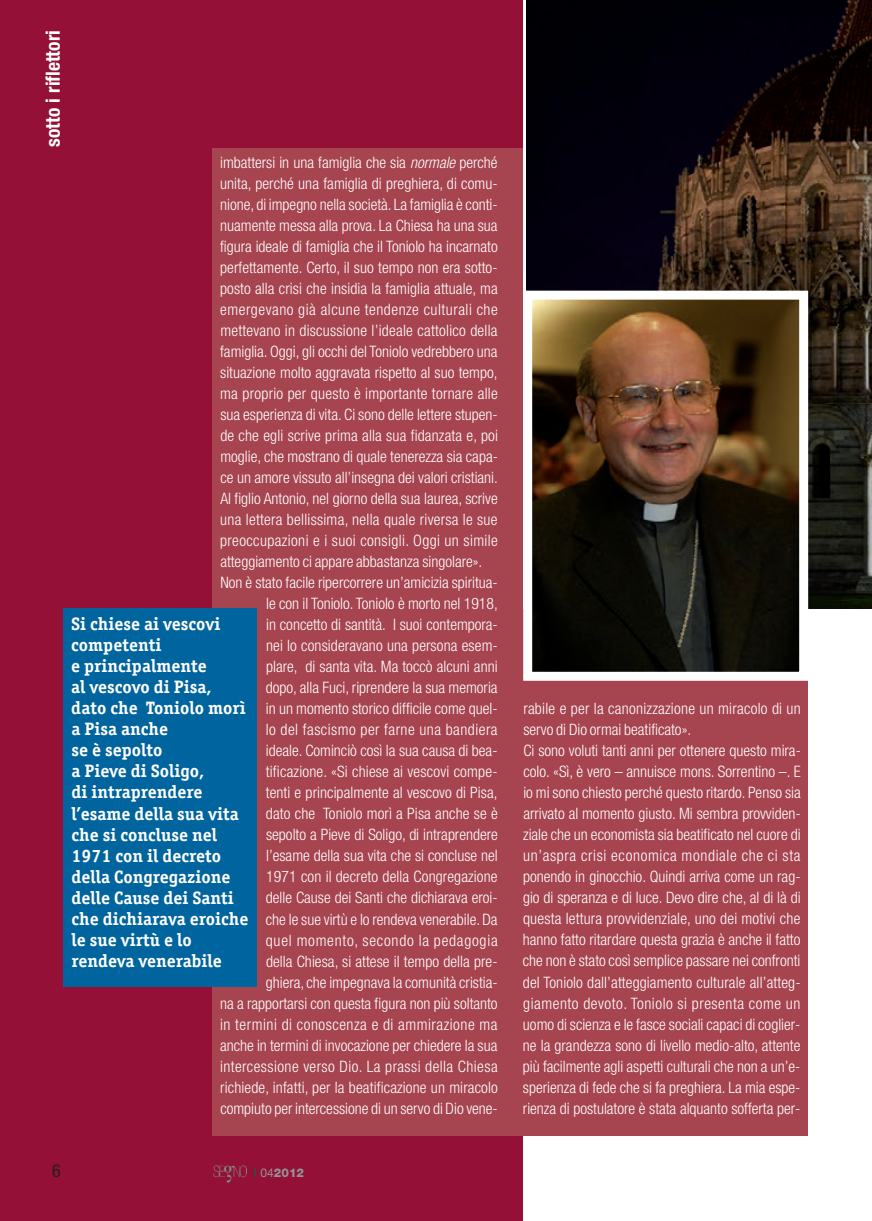
<style>
.page{position:relative;width:872px;height:1221px;background:#fff}
.page>*{position:absolute;margin:0;border:0;box-sizing:border-box;transform-origin:0 0}
.t1{font:700 condensed 19.5px "Helvetica Neue LT Std";color:#fff}
.t2{font:700 18px/21px "Officina Serif Std";color:#fff}
.t3{font:condensed 18px "Helvetica Neue LT Std";color:#231f20}
.t4{font:300 condensed 15.75px/21px "Helvetica Neue LT Std";color:#fff}
.t5{font:300 condensed 15.75px "Helvetica Neue LT Std";letter-spacing:.035em;color:#fff}
.t6{font:300 condensed 15.75px "Helvetica Neue LT Std";letter-spacing:.03em;color:#fff}
.t7{font:300 condensed 15.75px "Helvetica Neue LT Std";letter-spacing:.025em;color:#fff}
.t8{font:300 condensed 15.75px "Helvetica Neue LT Std";letter-spacing:.02em;color:#fff}
.t9{font:300 condensed 15.75px "Helvetica Neue LT Std";letter-spacing:.05em;color:#fff}
.t10{font:800 12px "Helvetica Neue LT Std";color:#939598}
.s1{font-style:italic}
.s2{font-weight:400;color:#006f3a}
.s3{font-weight:400}
</style>
<div class="page">
<div style="left:0;top:0;width:523px;height:1220px;background:#941036"></div>
<img style="left:213px;top:1165px;width:34px;height:17px">
<div style="left:213px;top:149px;width:595px;height:986px;background:#a6444f"></div>
<img style="left:526px;top:0;width:346px;height:608px">
<img style="left:533px;top:300px;width:265px;height:370px">
<div style="left:523px;top:290px;width:285px;height:390px;border:9px solid #fff"></div>
<div style="left:64px;top:608px;width:193px;height:378px;background:#00649e"></div>
<p class="t1" style="left:46px;top:147px;width:118px;rotate:-90deg">sotto i riflettori</p>
<p class="t4" style="left:220px;top:153px;width:279px">imbattersi in una famiglia che sia <span class="s1">normale</span> perché</p>
<p class="t4" style="left:220px;top:174px;width:279px">unita, perché una famiglia di preghiera, di comu-</p>
<p class="t4" style="left:220px;top:195px;width:279px">nione, di impegno nella società. La famiglia è conti-</p>
<p class="t4" style="left:220px;top:216px;width:279px">nuamente messa alla prova. La Chiesa ha una sua</p>
<p class="t4" style="left:220px;top:237px;width:279px">figura ideale di famiglia che il Toniolo ha incarnato</p>
<p class="t4" style="left:220px;top:258px;width:279px">perfettamente. Certo, il suo tempo non era sotto-</p>
<p class="t4" style="left:220px;top:279px;width:279px">posto alla crisi che insidia la famiglia attuale, ma</p>
<p class="t5" style="left:220px;top:304px;width:279px">emergevano già alcune tendenze culturali che</p>
<p class="t4" style="left:220px;top:321px;width:279px">mettevano in discussione l’ideale cattolico della</p>
<p class="t4" style="left:220px;top:342px;width:279px">famiglia. Oggi, gli occhi del Toniolo vedrebbero una</p>
<p class="t4" style="left:220px;top:363px;width:279px">situazione molto aggravata rispetto al suo tempo,</p>
<p class="t8" style="left:220px;top:388px;width:279px">ma proprio per questo è importante tornare alle</p>
<p class="t4" style="left:220px;top:405px;width:279px">sua esperienza di vita. Ci sono delle lettere stupen-</p>
<p class="t4" style="left:220px;top:426px;width:279px">de che egli scrive prima alla sua fidanzata e, poi</p>
<p class="t4" style="left:220px;top:447px;width:279px">moglie, che mostrano di quale tenerezza sia capa-</p>
<p class="t4" style="left:220px;top:468px;width:279px">ce un amore vissuto all’insegna dei valori cristiani.</p>
<p class="t4" style="left:220px;top:489px;width:279px">Al figlio Antonio, nel giorno della sua laurea, scrive</p>
<p class="t4" style="left:220px;top:510px;width:279px">una lettera bellissima, nella quale riversa le sue</p>
<p class="t7" style="left:220px;top:535px;width:279px">preoccupazioni e i suoi consigli. Oggi un simile</p>
<p class="t4" style="left:220px;top:552px;width:263px">atteggiamento ci appare abbastanza singolare».</p>
<p class="t4" style="left:220px;top:573px;width:279px">Non è stato facile ripercorrere un’amicizia spiritua-</p>
<p class="t4" style="left:266px;top:594px;width:233px">le con il Toniolo. Toniolo è morto nel 1918,</p>
<p class="t4" style="left:266px;top:615px;width:233px">in concetto di santità. I suoi contempora-</p>
<p class="t4" style="left:266px;top:636px;width:233px">nei lo consideravano una persona esem-</p>
<p class="t4" style="left:266px;top:657px;width:233px">plare, di santa vita. Ma toccò alcuni anni</p>
<p class="t4" style="left:266px;top:678px;width:233px">dopo, alla Fuci, riprendere la sua memoria</p>
<p class="t4" style="left:266px;top:699px;width:233px">in un momento storico difficile come quel-</p>
<p class="t6" style="left:266px;top:724px;width:233px">lo del fascismo per farne una bandiera</p>
<p class="t4" style="left:266px;top:741px;width:233px">ideale. Cominciò così la sua causa di bea-</p>
<p class="t4" style="left:266px;top:762px;width:233px">tificazione. «Si chiese ai vescovi compe-</p>
<p class="t4" style="left:266px;top:783px;width:233px">tenti e principalmente al vescovo di Pisa,</p>
<p class="t4" style="left:266px;top:804px;width:233px">dato che Toniolo morì a Pisa anche se è</p>
<p class="t4" style="left:266px;top:825px;width:233px">sepolto a Pieve di Soligo, di intraprendere</p>
<p class="t4" style="left:266px;top:846px;width:233px">l’esame della sua vita che si concluse nel</p>
<p class="t4" style="left:266px;top:867px;width:233px">1971 con il decreto della Congregazione</p>
<p class="t4" style="left:266px;top:888px;width:233px">delle Cause dei Santi che dichiarava eroi-</p>
<p class="t4" style="left:266px;top:909px;width:233px">che le sue virtù e lo rendeva venerabile. Da</p>
<p class="t9" style="left:266px;top:934px;width:233px">quel momento, secondo la pedagogia</p>
<p class="t4" style="left:266px;top:951px;width:233px">della Chiesa, si attese il tempo della pre-</p>
<p class="t4" style="left:266px;top:972px;width:233px">ghiera, che impegnava la comunità cristia-</p>
<p class="t4" style="left:220px;top:993px;width:279px">na a rapportarsi con questa figura non più soltanto</p>
<p class="t5" style="left:220px;top:1018px;width:279px">in termini di conoscenza e di ammirazione ma</p>
<p class="t4" style="left:220px;top:1035px;width:279px">anche in termini di invocazione per chiedere la sua</p>
<p class="t6" style="left:220px;top:1060px;width:279px">intercessione verso Dio. La prassi della Chiesa</p>
<p class="t4" style="left:220px;top:1077px;width:279px">richiede, infatti, per la beatificazione un miracolo</p>
<p class="t4" style="left:220px;top:1098px;width:279px">compiuto per intercessione di un servo di Dio vene-</p>
<p class="t2" style="left:71px;top:615px;width:179px">Si chiese ai vescovi competenti<br>e principalmente<br>al vescovo di Pisa, dato che Toniolo morì a Pisa anche<br>se è sepolto<br>a Pieve di Soligo,<br>di intraprendere l’esame della sua vita che si concluse nel<br>1971 con il decreto della Congregazione delle Cause dei Santi che dichiarava eroiche le sue virtù e lo rendeva venerabile</p>
<p class="t3" style="left:52px;top:1163px;width:10px">6</p>
<p class="t10" style="left:254px;top:1167px;width:52px"><span class="s2">I</span> <span class="s3">04</span>2012</p>
<p class="t4" style="left:523px;top:699px;width:279px">rabile e per la canonizzazione un miracolo di un servo di Dio ormai beatificato».<br>Ci sono voluti tanti anni per ottenere questo mira&shy;colo. «Sì, è vero – annuisce mons. Sorrentino –. E io mi sono chiesto perché questo ritardo. Penso sia arrivato al momento giusto. Mi sembra provviden&shy;ziale che un economista sia beatificato nel cuore di un’aspra crisi economica mondiale che ci sta ponendo in ginocchio. Quindi arriva come un rag&shy;gio di speranza e di luce. Devo dire che, al di là di questa lettura provvidenziale, uno dei motivi che hanno fatto ritardare questa grazia è anche il fatto che non è stato così semplice passare nei confronti del Toniolo dall’atteggiamento culturale all’atteg&shy;giamento devoto. Toniolo si presenta come un uomo di scienza e le fasce sociali capaci di coglier&shy;ne la grandezza sono di livello medio-alto, attente più facilmente agli aspetti culturali che non a un’e&shy;sperienza di fede che si fa preghiera. La mia espe&shy;rienza di postulatore è stata alquanto sofferta per-</p>
</div>
